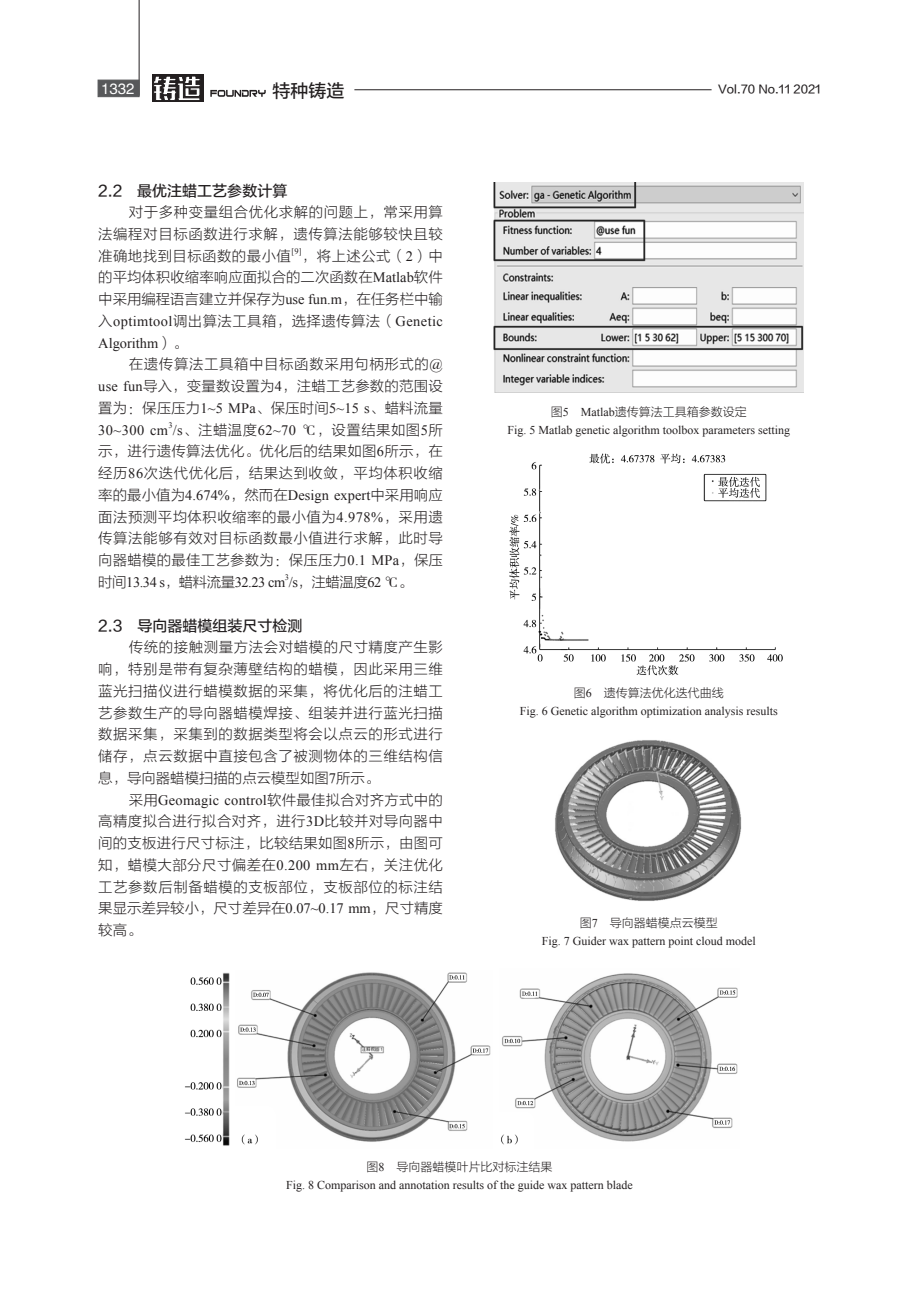
<style>
.page{position:relative;width:919px;height:1289px;background:#fff}
.page>*{position:absolute;margin:0;border:0;box-sizing:border-box;transform-origin:0 0}
.t1{font:18px "FZLTZHUNHJW GB1 0";color:#231f20}
.t2{font:15px "FZLTZHUNHJW GB1 0";color:#231f20}
.t3{font:15px "FZHTJW GB1 0";color:#fff}
.t4{font:14.4px/21.8px "FZLTKHK GBK1 0";letter-spacing:.04em;color:#231f20;text-align:justify}
.t5{font:14.4px "FZLTKHK GBK1 0";color:#231f20}
.t6{font:14.4px "Times New Roman";letter-spacing:.02em;color:#231f20}
.t7{font:14.4px "FZLTKHK GBK1 0";letter-spacing:.015em;color:#231f20}
.t8{font:14.4px "FZLTKHK GBK1 0";letter-spacing:.005em;color:#231f20}
.t9{font:14.4px "FZLTKHK GBK1 0";letter-spacing:.02em;color:#231f20}
.t10{font:14.4px "Times New Roman";color:#231f20}
.t11{font:12px/18px "Times New Roman";color:#231f20;text-align:center}
.t12{font:11.25px "FZLTZHUNHJW GB1 0";color:#231f20}
.t13{font:8.4px "Times New Roman";color:#231f20}
.s1{font-family:"Times New Roman"}
.s2{font-family:"FZLTKHK GBK1 0"}
.s3{font-family:"FZSSJW GB1 0"}
</style>
<div class="page">
<hr style="left:139px;top:0;width:1px;height:96px;background:#231f20">
<hr style="left:354px;top:89px;width:357px;height:1px;background:#231f20">
<div style="left:98px;top:80px;width:41px;height:17px;background:#57585a"></div>
<svg style="left:210px;top:90px;width:56px;height:7px"></svg>
<div style="left:152px;top:75px;width:52px;height:27px;background:#231f20"></div>
<svg style="left:153px;top:76px;width:47px;height:24px"></svg>
<img style="left:493px;top:183px;width:310px;height:209px">
<img style="left:509px;top:453px;width:274px;height:223px">
<img style="left:555px;top:740px;width:187px;height:161px">
<img style="left:185px;top:972px;width:553px;height:174px">
<p class="t3" style="left:101px;top:80px;width:35px">1332</p>
<p class="t1" style="left:272px;top:81px;width:73px">特种铸造</p>
<p class="t12" style="left:718px;top:83px;width:104px">Vol.70 No.11 2021</p>
<p class="t2" style="left:98px;top:182px;width:190px">2.2　最优注蜡工艺参数计算</p>
<p class="t4" style="left:98px;top:201px;width:346px;text-indent:31px">对于多种变量组合优化求解的问题上，常采用算法编程对目标函数进行求解，遗传算法能够较快且较准确地找到目标函数的最小值</p>
<p class="t13" style="left:291px;top:245px;width:12px">[9]</p>
<p class="t4" style="left:302px;top:245px;width:142px">，将上述公式（<span class="s1">2</span>）中</p>
<p class="t8" style="left:98px;top:269px;width:346px">的平均体积收缩率响应面拟合的二次函数在<span class="s1">Matlab</span>软件</p>
<p class="t5" style="left:98px;top:291px;width:346px">中采用编程语言建立并保存为<span class="s1">use fun.m</span>，在任务栏中输</p>
<p class="t4" style="left:98px;top:310px;width:346px">入<span class="s1">optimtool</span>调出算法工具箱，选择遗传算法（<span class="s1">Genetic</span></p>
<p class="t10" style="left:98px;top:333px;width:90px">Algorithm<span class="s2">）。</span></p>
<p class="t4" style="left:129px;top:354px;width:315px">在遗传算法工具箱中目标函数采用句柄形式的<span class="s1">@</span></p>
<p class="t7" style="left:98px;top:378px;width:346px"><span class="s1">use fun</span>导入，变量数设置为<span class="s1">4</span>，注蜡工艺参数的范围设</p>
<p class="t7" style="left:98px;top:400px;width:346px">置为：保压压力<span class="s1">1~5 MPa</span>、保压时间<span class="s1">5~15 s</span>、蜡料流量</p>
<p class="t6" style="left:98px;top:420px;width:346px">30~300 cm /s<span class="s2">、注蜡温度</span>62~70 <span class="s3">℃</span><span class="s2">，设置结果如图</span>5<span class="s2">所</span></p>
<p class="t13" style="left:169px;top:419px;width:6px">3</p>
<p class="t4" style="left:98px;top:441px;width:346px">示，进行遗传算法优化。优化后的结果如图<span class="s1">6</span>所示，在经历<span class="s1">86</span>次迭代优化后，结果达到收敛，平均体积收缩率的最小值为<span class="s1">4.674%</span>，然而在<span class="s1">Design expert</span>中采用响应面法预测平均体积收缩率的最小值为<span class="s1">4.978%</span>，采用遗传算法能够有效对目标函数最小值进行求解，此时导向器蜡模的最佳工艺参数为：保压压力<span class="s1">0.1 MPa</span>，保压时间<span class="s1">13.34 s</span>，蜡料流量<span class="s1">32.23 cm /s</span>，注蜡温度<span class="s1">62</span> <span class="s3">℃</span>。</p>
<p class="t13" style="left:285px;top:571px;width:6px">3</p>
<p class="t2" style="left:98px;top:617px;width:206px">2.3　导向器蜡模组装尺寸检测</p>
<p class="t4" style="left:129px;top:636px;width:315px">传统的接触测量方法会对蜡模的尺寸精度产生影</p>
<p class="t4" style="left:98px;top:658px;width:346px">响，特别是带有复杂薄壁结构的蜡模，因此采用三维</p>
<p class="t4" style="left:98px;top:680px;width:346px">蓝光扫描仪进行蜡模数据的采集，将优化后的注蜡工</p>
<p class="t4" style="left:98px;top:702px;width:346px">艺参数生产的导向器蜡模焊接、组装并进行蓝光扫描</p>
<p class="t4" style="left:98px;top:723px;width:346px">数据采集，采集到的数据类型将会以点云的形式进行</p>
<p class="t4" style="left:98px;top:745px;width:346px">储存，点云数据中直接包含了被测物体的三维结构信</p>
<p class="t5" style="left:98px;top:770px;width:282px">息，导向器蜡模扫描的点云模型如图<span class="s1">7</span>所示。</p>
<p class="t6" style="left:129px;top:790px;width:315px"><span class="s2">采用</span>Geomagic control<span class="s2">软件最佳拟合对齐方式中的</span></p>
<p class="t4" style="left:98px;top:810px;width:346px">高精度拟合进行拟合对齐，进行<span class="s1">3D</span>比较并对导向器中</p>
<p class="t9" style="left:98px;top:835px;width:346px">间的支板进行尺寸标注，比较结果如图<span class="s1">8</span>所示，由图可</p>
<p class="t4" style="left:98px;top:854px;width:346px">知，蜡模大部分尺寸偏差在<span class="s1">0.200 mm</span>左右，关注优化</p>
<p class="t4" style="left:98px;top:876px;width:346px">工艺参数后制备蜡模的支板部位，支板部位的标注结</p>
<p class="t5" style="left:98px;top:900px;width:346px">果显示差异较小，尺寸差异在<span class="s1">0.07~0.17 mm</span>，尺寸精度</p>
<p class="t4" style="left:98px;top:919px;width:45px">较高。</p>
<p class="t11" style="left:507px;top:402px;width:284px"><span class="s2">图</span>5 Matlab<span class="s2">遗传算法工具箱参数设定<br></span>Fig. 5 Matlab genetic algorithm toolbox parameters setting</p>
<p class="t11" style="left:520px;top:684px;width:259px"><span class="s2">图</span>6<span class="s2">　遗传算法优化迭代曲线<br></span>Fig. 6 Genetic algorithm optimization analysis results</p>
<p class="t11" style="left:541px;top:913px;width:215px"><span class="s2">图</span>7<span class="s2">　导向器蜡模点云模型<br></span>Fig. 7 Guider wax pattern point cloud model</p>
<p class="t11" style="left:286px;top:1158px;width:348px"><span class="s2">图</span>8<span class="s2">　导向器蜡模叶片比对标注结果<br></span>Fig. 8 Comparison and annotation results of the guide wax pattern blade</p>
</div>
